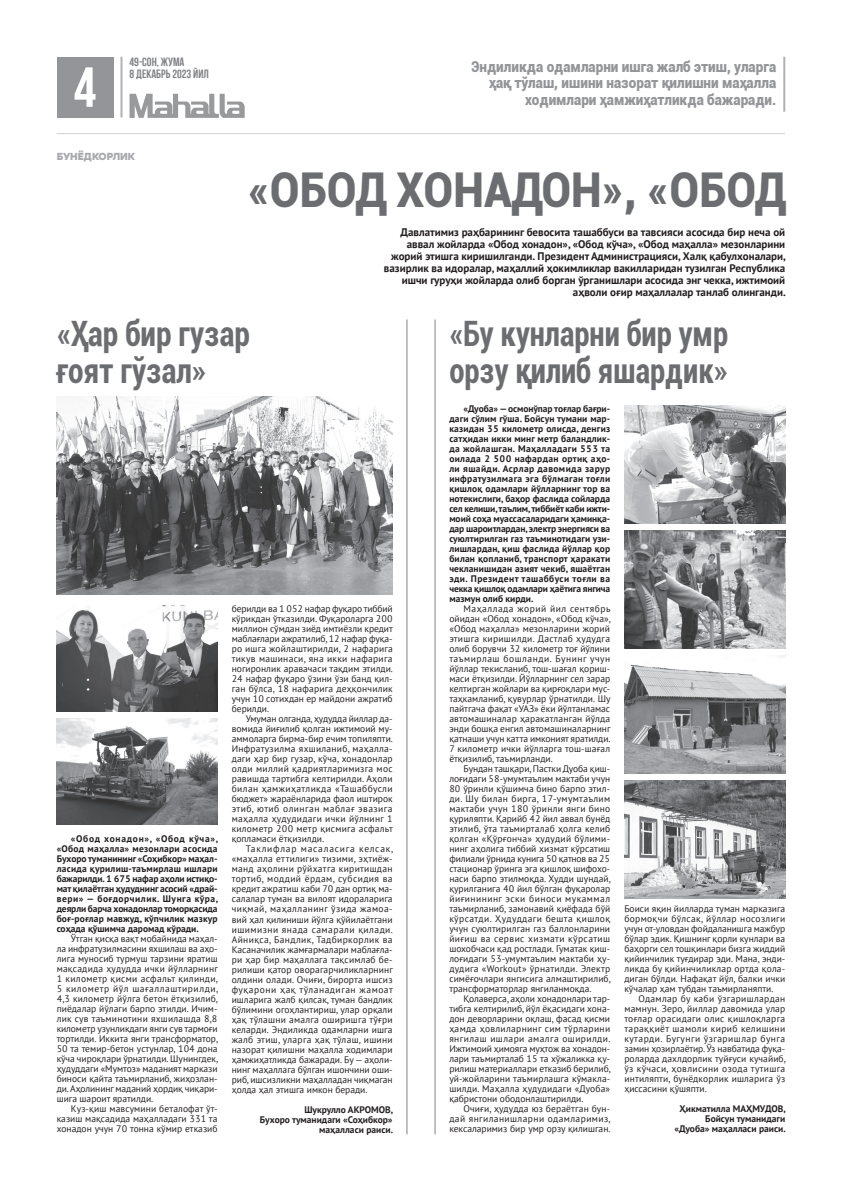
<style>
.page{position:relative;width:842px;height:1191px;background:#fff}
.page>*{position:absolute;margin:0;border:0;box-sizing:border-box;transform-origin:0 0}
.t1{font:900 48px "Roboto";color:#6c6d70;scale:.9 1}
.t2{font:700 condensed 35px/37px "Roboto";color:#6c6d70;scale:.88 1}
.t3{font:700 condensed 35px/37px "Roboto";color:#6c6d70;scale:.9 1}
.t4{font:900 15px/16.5px "Roboto";color:#939598;text-align:right;scale:.9 1}
.t5{font:12px/12px "Bebas Neue UZ Bold";color:#808285}
.t6{font:700 11px/12px "PT Sans";color:#231f20;text-align:right}
.t7{font:9.5px/10px "PT Sans";letter-spacing:.005em;color:#231f20;text-align:justify}
.t8{font:700 9.5px/10px "PT Sans";color:#231f20;text-align:justify}
.t9{font:900 9.5px "Grato Grotesk";color:#a8a9ad}
</style>
<div class="page">
<div style="left:57px;top:57px;width:56px;height:60px;background:#939598"></div>
<img style="left:130px;top:94px;width:114px;height:23px">
<hr style="left:120px;top:57px;width:2px;height:60px;background:#a8a9ad">
<hr style="left:57px;top:133px;width:728px;height:1px;background:#d1d2d4">
<hr style="left:783px;top:57px;width:2px;height:55px;background:#a8a9ad">
<hr style="left:435px;top:319px;width:1px;height:815px;background:#808285">
<hr style="left:407px;top:319px;width:1px;height:815px;background:#808285">
<img style="left:624px;top:780px;width:161px;height:118px">
<img style="left:624px;top:655px;width:161px;height:118px">
<img style="left:624px;top:530px;width:161px;height:118px">
<img style="left:624px;top:405px;width:161px;height:118px">
<img style="left:57px;top:397px;width:336px;height:197px">
<img style="left:57px;top:605px;width:161px;height:106px">
<img style="left:57px;top:718px;width:161px;height:106px">
<svg style="left:75px;top:67px;width:21px;height:40px"></svg>
<p class="t5" style="left:130px;top:55px;width:81px">49-сон, жумА<br>8 декабрь 2023 йил</p>
<h3 class="t4" style="left:471px;top:58px;width:340px">Эндиликда одамларни ишга жалб этиш, уларга ҳақ тўлаш, ишини назорат қилишни маҳалла ходимлари ҳамжиҳатликда бажаради.</h3>
<p class="t9" style="left:57px;top:148px;width:80px">БУНЁДКОРЛИК</p>
<h1 class="t1" style="left:248px;top:156px;width:599px">«ОБОД ХОНАДОН», «ОБОД</h1>
<p class="t6" style="left:384px;top:226px;width:403px">Давлатимиз раҳбарининг бевосита ташаббуси ва тавсияси асосида бир неча ой аввал жойларда «Обод хонадон», «Обод кўча», «Обод маҳалла» мезонларини жорий этишга киришилганди. Президент Администрацияси, Халқ қабулхоналари, вазирлик ва идоралар, маҳаллий ҳокимликлар вакилларидан тузилган Республика ишчи гуруҳи жойларда олиб борган ўрганишлари асосида энг чекка, ижтимоий аҳволи оғир маҳаллалар танлаб олинганди.</p>
<h2 class="t3" style="left:57px;top:313px;width:216px">«Ҳар бир гузар ғоят гўзал»</h2>
<h2 class="t2" style="left:449px;top:313px;width:318px">«Бу кунларни бир умр орзу қилиб яшардик»</h2>
<p class="t8" style="left:449px;top:403px;width:162px;text-indent:14px">«Дуоба» — осмонўпар тоғлар бағри&shy;даги сўлим гўша. Бойсун тумани мар&shy;казидан 35 километр олисда, денгиз сатҳидан икки минг метр баландлик&shy;да жойлашган. Маҳалладаги 553 та оилада 2 500 нафардан ортиқ аҳо&shy;ли яшайди. Асрлар давомида зарур инфратузилмага эга бўлмаган тоғли қишлоқ одамлари йўлларнинг тор ва нотекислиги, баҳор фаслида сойларда сел келиши, таълим, тиббиёт каби ижти&shy;моий соҳа муассасаларидаги ҳаминқа&shy;дар шароитлардан, электр энергияси ва суюлтирилган газ таъминотидаги узи&shy;лишлардан, қиш фаслида йўллар қор билан қопланиб, транспорт ҳаракати чекланишидан азият чекиб, яшаётган эди. Президент ташаббуси тоғли ва чекка қишлоқ одамлари ҳаётига янгича мазмун олиб кирди.</p>
<p class="t7" style="left:449px;top:603px;width:163px;text-align:left;text-indent:14px">Маҳаллада жорий йил сентябрь ойидан «Обод хонадон», «Обод кўча», «Обод маҳалла» мезонларини жорий этишга киришилди. Дастлаб ҳудудга олиб борувчи 32 километр тоғ йўлини таъмирлаш бошланди. Бунинг учун йўллар текисланиб, тош-шағал қориш&shy;маси ётқизилди. Йўлларнинг сел зарар келтирган жойлари ва қирғоқлари мус&shy;таҳкамланиб, қувурлар ўрнатилди. Шу пайтгача фақат «УАЗ» ёки йўлтанламас автомашиналар ҳаракатланган йўлда энди бошқа енгил автомашиналарнинг қатнаши учун катта имконият яратилди.<br>7 километр ички йўлларга тош-шағал ётқизилиб, таъмирланди.</p>
<p class="t7" style="left:449px;top:763px;width:163px;text-align:left;text-indent:14px">Бундан ташқари, Пастки Дуоба қиш&shy;лоғидаги 58-умумтаълим мактаби учун 80 ўринли қўшимча бино барпо этил&shy;ди. Шу билан бирга, 17-умумтаълим мактаби учун 180 ўринли янги бино қуриляпти. Қарийб 42 йил аввал бунёд этилиб, ўта таъмирталаб ҳолга келиб қолган «Қўрғонча» ҳудудий бўлими&shy;нинг аҳолига тиббий хизмат кўрсатиш филиали ўрнида кунига 50 қатнов ва 25 стационар ўринга эга қишлоқ шифохо&shy;наси барпо этилмоқда. Худди шундай, қурилганига 40 йил бўлган фуқаролар йиғинининг эски биноси мукаммал таъмирланиб, замонавий қиёфада бўй кўрсатди. Ҳудуддаги бешта қишлоқ учун суюлтирилган газ баллонларини йиғиш ва сервис хизмати кўрсатиш шохобчаси қад ростлади. Гуматак қиш&shy;лоғидаги 53-умумтаълим мактаби ҳу&shy;дудига «Workout» ўрнатилди. Электр симёғочлари янгисига алмаштирилиб, трансформаторлар янгиланмоқда.</p>
<p class="t7" style="left:449px;top:993px;width:163px;text-indent:14px">Қолаверса, аҳоли хонадонлари тар&shy;тибга келтирилиб, йўл ёқасидаги хона&shy;дон деворларини оқлаш, фасад қисми ҳамда ҳовлиларнинг сим тўрларини янгилаш ишлари амалга оширилди.<br>Ижтимоий ҳимояга муҳтож ва хонадон&shy;лари таъмирталаб 15 та хўжаликка қу&shy;рилиш материаллари етказиб берилиб, уй-жойларини таъмирлашга кўмакла&shy;шилди. Маҳалла ҳудудидаги «Дуоба» қабристони ободонлаштирилди.</p>
<p class="t7" style="left:449px;top:1103px;width:163px;text-indent:14px">Очиғи, ҳудудда юз бераётган бун&shy;дай янгиланишларни одамларимиз, кексаларимиз бир умр орзу қилишган.</p>
<p class="t7" style="left:232px;top:603px;width:163px">берилди ва 1 052 нафар фуқаро тиббий кўрикдан ўтказилди. Фуқароларга 200 миллион сўмдан зиёд имтиёзли кредит маблағлари ажратилиб, 12 нафар фуқа&shy;ро ишга жойлаштирилди, 2 нафарига тикув машинаси, яна икки нафарига ногиронлик аравачаси тақдим этилди.<br>24 нафар фуқаро ўзини ўзи банд қил&shy;ган бўлса, 18 нафарига деҳқончилик учун 10 сотихдан ер майдони ажратиб берилди.</p>
<p class="t7" style="left:232px;top:714px;width:163px;text-indent:14px">Умуман олганда, ҳудудда йиллар да&shy;вомида йиғилиб қолган ижтимоий му&shy;аммоларга бирма-бир ечим топиляпти.<br>Инфратузилма яхшиланиб, маҳалла&shy;даги ҳар бир гузар, кўча, хонадонлар олди миллий қадриятларимизга мос равишда тартибга келтирилди. Аҳоли билан ҳамжиҳатликда «Ташаббусли бюджет» жараёнларида фаол иштирок этиб, ютиб олинган маблағ эвазига маҳалла ҳудудидаги ички йўлнинг 1 километр 200 метр қисмига асфальт қопламаси ётқизилди.</p>
<p class="t7" style="left:232px;top:844px;width:163px;text-indent:14px">Таклифлар масаласига келсак, «маҳалла еттилиги» тизими, эҳтиёж&shy;манд аҳолини рўйхатга киритишдан тортиб, моддий ёрдам, субсидия ва кредит ажратиш каби 70 дан ортиқ ма&shy;салалар туман ва вилоят идораларига чиқмай, маҳалланинг ўзида жамоа&shy;вий ҳал қилиниши йўлга қўйилаётгани ишимизни янада самарали қилади.<br>Айниқса, Бандлик, Тадбиркорлик ва Касаначилик жамғармалари маблағла&shy;ри ҳар бир маҳаллага тақсимлаб бе&shy;рилиши қатор оворагарчиликларнинг олдини олади. Очиғи, бирорта ишсиз фуқарони ҳақ тўланадиган жамоат ишларига жалб қилсак, туман бандлик бўлимини огоҳлантириш, улар орқали ҳақ тўлашни амалга оширишга тўғри келарди. Эндиликда одамларни ишга жалб этиш, уларга ҳақ тўлаш, ишини назорат қилишни маҳалла ходимлари ҳамжиҳатликда бажаради. Бу — аҳоли&shy;нинг маҳаллага бўлган ишончини оши&shy;риб, ишсизликни маҳалладан чиқмаган ҳолда ҳал этишга имкон беради.</p>
<p class="t8" style="left:260px;top:1104px;width:135px;text-align:right">Шукрулло АКРОМОВ,<br>Бухоро туманидаги «Соҳибкор» маҳалласи раиси.</p>
<p class="t8" style="left:57px;top:833px;width:163px;text-indent:14px">«Обод хонадон», «Обод кўча», «Обод маҳалла» мезонлари асосида Бухоро туманининг «Соҳибкор» маҳал&shy;ласида қурилиш-таъмирлаш ишлари бажарилди. 1 675 нафар аҳоли истиқо&shy;мат қилаётган ҳудуднинг асосий «драй&shy;вери» — боғдорчилик. Шунга кўра, деярли барча хонадонлар томорқасида боғ-роғлар мавжуд, кўпчилик мазкур соҳада қўшимча даромад кўради.</p>
<p class="t7" style="left:57px;top:933px;width:163px;text-indent:14px">Ўтган қисқа вақт мобайнида маҳал&shy;ла инфратузилмасини яхшилаш ва аҳо&shy;лига муносиб турмуш тарзини яратиш мақсадида ҳудудда ички йўлларнинг 1 километр қисми асфальт қилинди, 5 километр йўл шағаллаштирилди, 4,3 километр йўлга бетон ётқизилиб, пиёдалар йўлаги барпо этилди. Ичим&shy;лик сув таъминотини яхшилашда 8,8 километр узунликдаги янги сув тармоғи тортилди. Иккита янги трансформатор, 50 та темир-бетон устунлар, 104 дона кўча чироқлари ўрнатилди. Шунингдек, ҳудуддаги «Мумтоз» маданият маркази биноси қайта таъмирланиб, жиҳозлан&shy;ди. Аҳолининг маданий ҳордиқ чиқари&shy;шига шароит яратилди.</p>
<p class="t7" style="left:57px;top:1103px;width:162px;text-indent:14px">Куз-қиш мавсумини беталофат ўт&shy;казиш мақсадида маҳалладаги 331 та хонадон учун 70 тонна кўмир етказиб</p>
<p class="t7" style="left:624px;top:903px;width:162px">Боиси яқин йилларда туман марказига бормоқчи бўлсак, йўллар носозлиги учун от-уловдан фойдаланишга мажбур бўлар эдик. Қишнинг қорли кунлари ва баҳорги сел тошқинлари бизга жиддий қийинчилик туғдирар эди. Мана, энди&shy;ликда бу қийинчиликлар ортда қола&shy;диган бўлди. Нафақат йўл, балки ички кўчалар ҳам тубдан таъмирланяпти.</p>
<p class="t7" style="left:624px;top:993px;width:163px;text-indent:14px">Одамлар бу каби ўзгаришлардан мамнун. Зеро, йиллар давомида улар тоғлар орасидаги олис қишлоқларга тараққиёт шамоли кириб келишини кутарди. Бугунги ўзгаришлар бунга замин ҳозирлаётир. Ўз навбатида фуқа&shy;роларда дахлдорлик туйғуси кучайиб, ўз кўчаси, ҳовлисини озода тутишга интиляпти, бунёдкорлик ишларига ўз ҳиссасини қўшяпти.</p>
<p class="t8" style="left:675px;top:1104px;width:113px;text-align:right">Ҳикматилла МАҲМУДОВ,<br>Бойсун туманидаги «Дуоба» маҳалласи раиси.</p>
</div>
